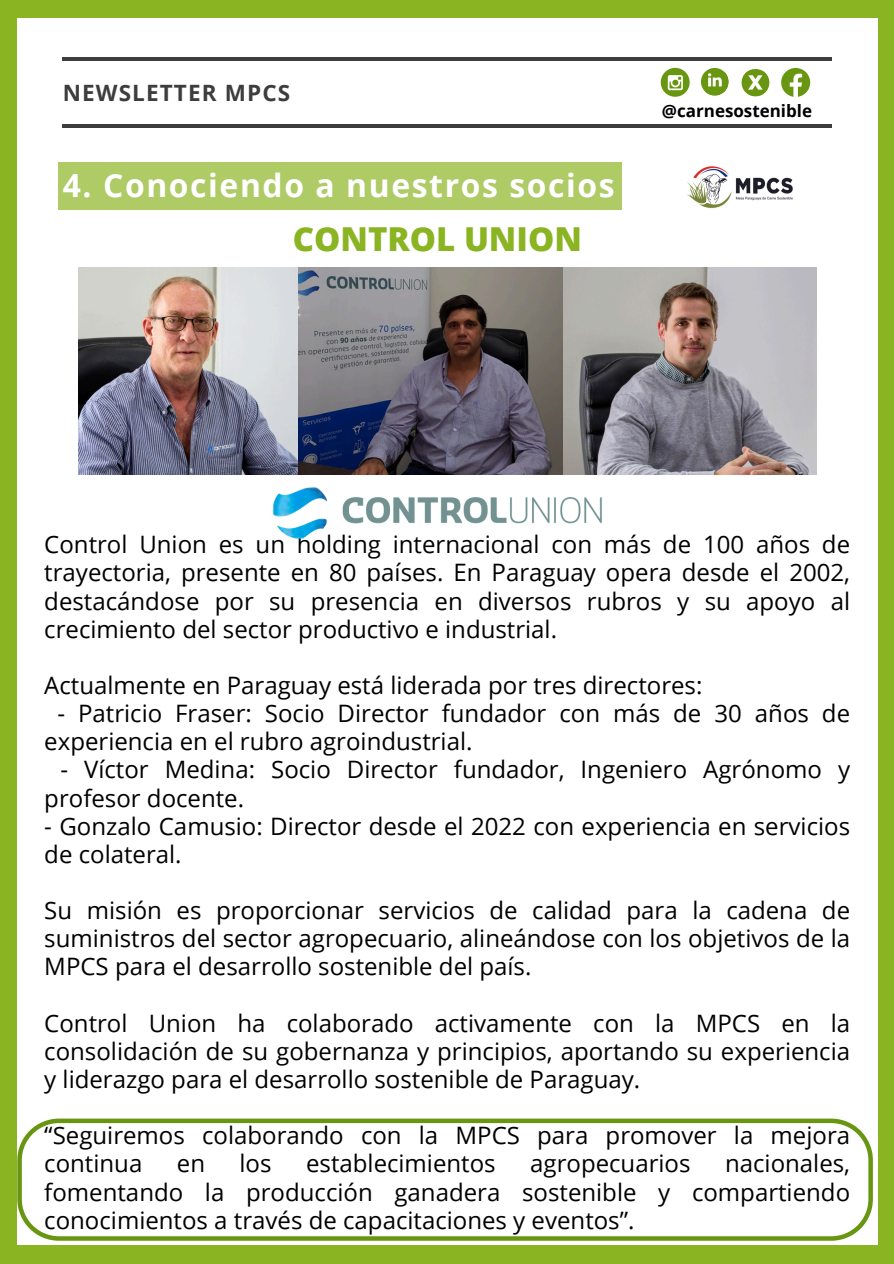
<style>
.page{position:relative;width:894px;height:1264px;background:#fff}
.page>*{position:absolute;margin:0;border:0;box-sizing:border-box;transform-origin:0 0}
.t1{font:800 33px "Open Sans";color:#8ab421}
.t2{font:700 31.8px "Open Sans";letter-spacing:.05em;color:#fff}
.t3{font:24px/28.2px "Open Sans";color:#000;text-align:justify}
.t4{font:700 22.5px "Open Sans";letter-spacing:.05em;color:#3d3d3d}
.t5{font:700 16.95px "Open Sans";color:#000}
</style>
<div class="page">
<div style="left:0;top:0;width:893px;height:1263px;background:#8ab421"></div>
<div style="left:17px;top:18px;width:860px;height:1227px;background:#fff"></div>
<hr style="left:63px;top:124px;width:768px;height:4px;background:#3d3d3d">
<hr style="left:63px;top:57px;width:768px;height:4px;background:#3d3d3d">
<svg style="left:660px;top:68px;width:29px;height:29px"></svg>
<svg style="left:667px;top:75px;width:15px;height:15px"></svg>
<svg style="left:700px;top:68px;width:28px;height:27px"></svg>
<svg style="left:704px;top:72px;width:25px;height:24px"></svg>
<svg style="left:781px;top:68px;width:29px;height:29px"></svg>
<img style="left:687px;top:166px;width:106px;height:43px">
<svg style="left:741px;top:69px;width:28px;height:27px"></svg>
<img style="left:79px;top:267px;width:736px;height:207px">
<img style="left:272px;top:487px;width:330px;height:52px">
<svg style="left:17px;top:1118px;width:855px;height:122px"></svg>
<div style="left:58px;top:162px;width:563px;height:48px;background:#aecb66"></div>
<p class="t4" style="left:63px;top:77px;width:229px">NEWSLETTER MPCS</p>
<p class="t2" style="left:63px;top:163px;width:553px">4. Conociendo a nuestros socios</p>
<p class="t1" style="left:293px;top:216px;width:290px">CONTROL UNION</p>
<h1 class="t5" style="left:661px;top:99px;width:152px">@carnesostenible</h1>
<p class="t3" style="left:44px;top:530px;width:807px">Control Union es un holding internacional con más de 100 años de trayectoria, presente en 80 países. En Paraguay opera desde el 2002, destacándose por su presencia en diversos rubros y su apoyo al crecimiento del sector productivo e industrial.</p>
<p class="t3" style="left:44px;top:670px;width:659px">Actualmente en Paraguay está liderada por tres directores:</p>
<p class="t3" style="left:44px;top:698px;width:807px;text-indent:13px">- Patricio Fraser: Socio Director fundador con más de 30 años de experiencia en el rubro agroindustrial.</p>
<p class="t3" style="left:44px;top:755px;width:807px;text-indent:16px">- Víctor Medina: Socio Director fundador, Ingeniero Agrónomo y profesor docente.</p>
<p class="t3" style="left:44px;top:811px;width:807px">- Gonzalo Camusio: Director desde el 2022 con experiencia en servicios de colateral.</p>
<p class="t3" style="left:44px;top:895px;width:807px">Su misión es proporcionar servicios de calidad para la cadena de suministros del sector agropecuario, alineándose con los objetivos de la MPCS para el desarrollo sostenible del país.</p>
<p class="t3" style="left:44px;top:1008px;width:807px">Control Union ha colaborado activamente con la MPCS en la consolidación de su gobernanza y principios, aportando su experiencia y liderazgo para el desarrollo sostenible de Paraguay.</p>
<h2 class="t3" style="left:44px;top:1120px;width:807px">“Seguiremos colaborando con la MPCS para promover la mejora continua</h2>
<h2 class="t3" style="left:44px;top:1148px;width:807px;text-indent:680px">nacionales, fomentando la producción ganadera sostenible y compartiendo conocimientos a través de capacitaciones y eventos”.</h2>
<h2 class="t3" style="left:177px;top:1148px;width:30px">en</h2>
<h2 class="t3" style="left:239px;top:1148px;width:34px">los</h2>
<h2 class="t3" style="left:306px;top:1148px;width:191px">establecimientos</h2>
<h2 class="t3" style="left:530px;top:1148px;width:162px">agropecuarios</h2>
</div>
